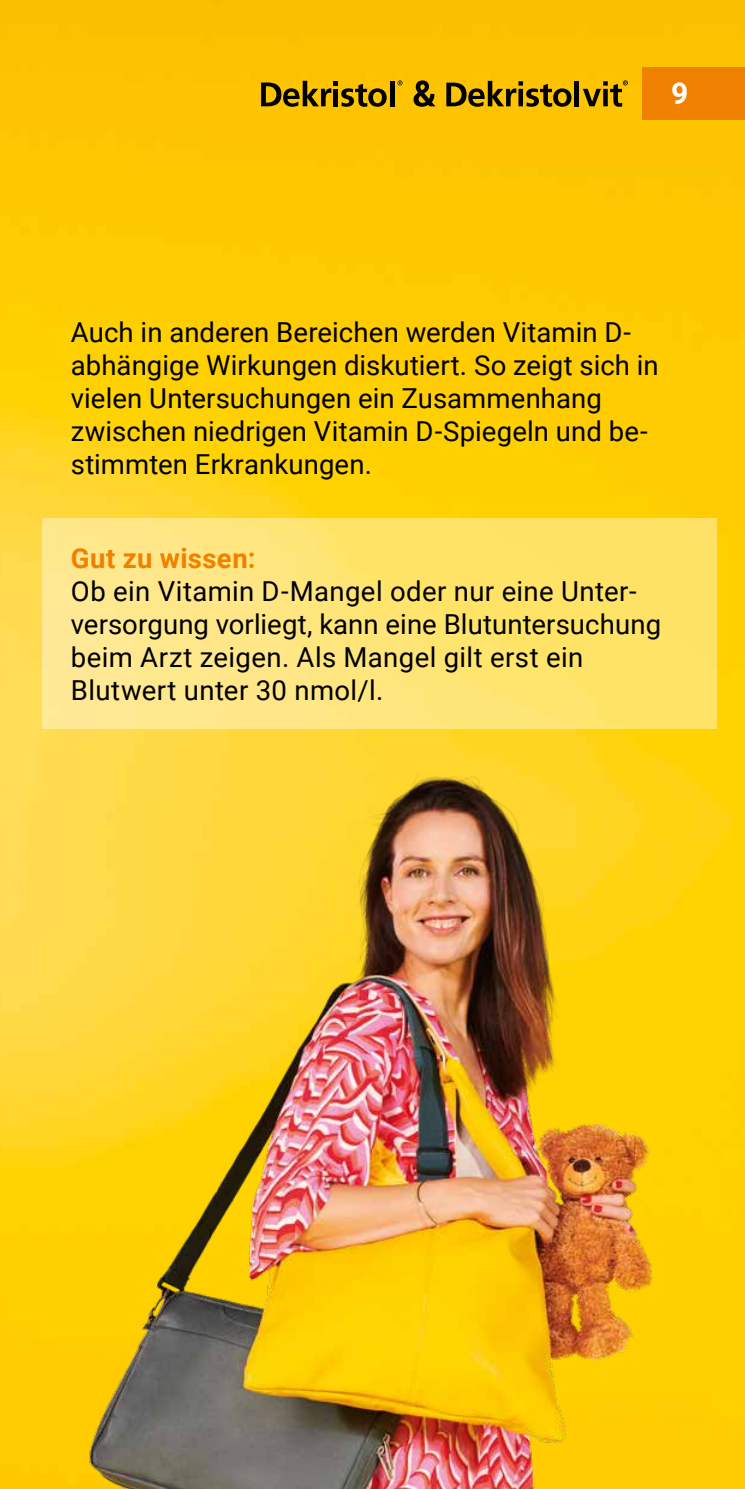
<style>
.page{position:relative;width:745px;height:1489px;background:#fff}
.page>*{position:absolute;margin:0;border:0;box-sizing:border-box;transform-origin:0 0}
.t1{font:700 30px "Roboto";color:#fff}
.t2{font:27.5px/33px "Roboto";letter-spacing:.005em;color:#000}
.t3{font:700 27.5px "Roboto";letter-spacing:.01em;color:#f08100}
</style>
<div class="page">
<img style="left:0;top:0;width:744px;height:758px">
<img style="left:0;top:758px;width:744px;height:730px">
<svg style="left:413px;top:80px;width:22px;height:27px"></svg>
<svg style="left:446px;top:81px;width:125px;height:26px;background:#957300"></svg>
<svg style="left:582px;top:80px;width:45px;height:27px"></svg>
<hr style="left:574px;top:81px;width:4px;height:25px;background:#000">
<svg style="left:397px;top:80px;width:5px;height:5px"></svg>
<div style="left:389px;top:81px;width:5px;height:25px;background:#000"></div>
<svg style="left:261px;top:81px;width:125px;height:26px;background:#937100"></svg>
<svg style="left:43px;top:518px;width:673px;height:210px;background:#fee477"></svg>
<div style="left:641px;top:67px;width:103px;height:53px;background:#f08100"></div>
<p class="t1" style="left:670px;top:73px;width:19px">9</p>
<p class="t2" style="left:71px;top:314px;width:589px">Auch in anderen Bereichen werden Vitamin D&shy;abhängige Wirkungen diskutiert. So zeigt sich in vielen Untersuchungen ein Zusammenhang zwischen niedrigen Vitamin D-Spiegeln und be&shy;stimmten Erkrankungen.</p>
<p class="t3" style="left:71px;top:538px;width:186px">Gut zu wissen:</p>
<p class="t2" style="left:71px;top:573px;width:591px">Ob ein Vitamin D-Mangel oder nur eine Unter&shy;versorgung vorliegt, kann eine Blutuntersuchung beim Arzt zeigen. Als Mangel gilt erst ein Blutwert unter 30 nmol/l.</p>
</div>
